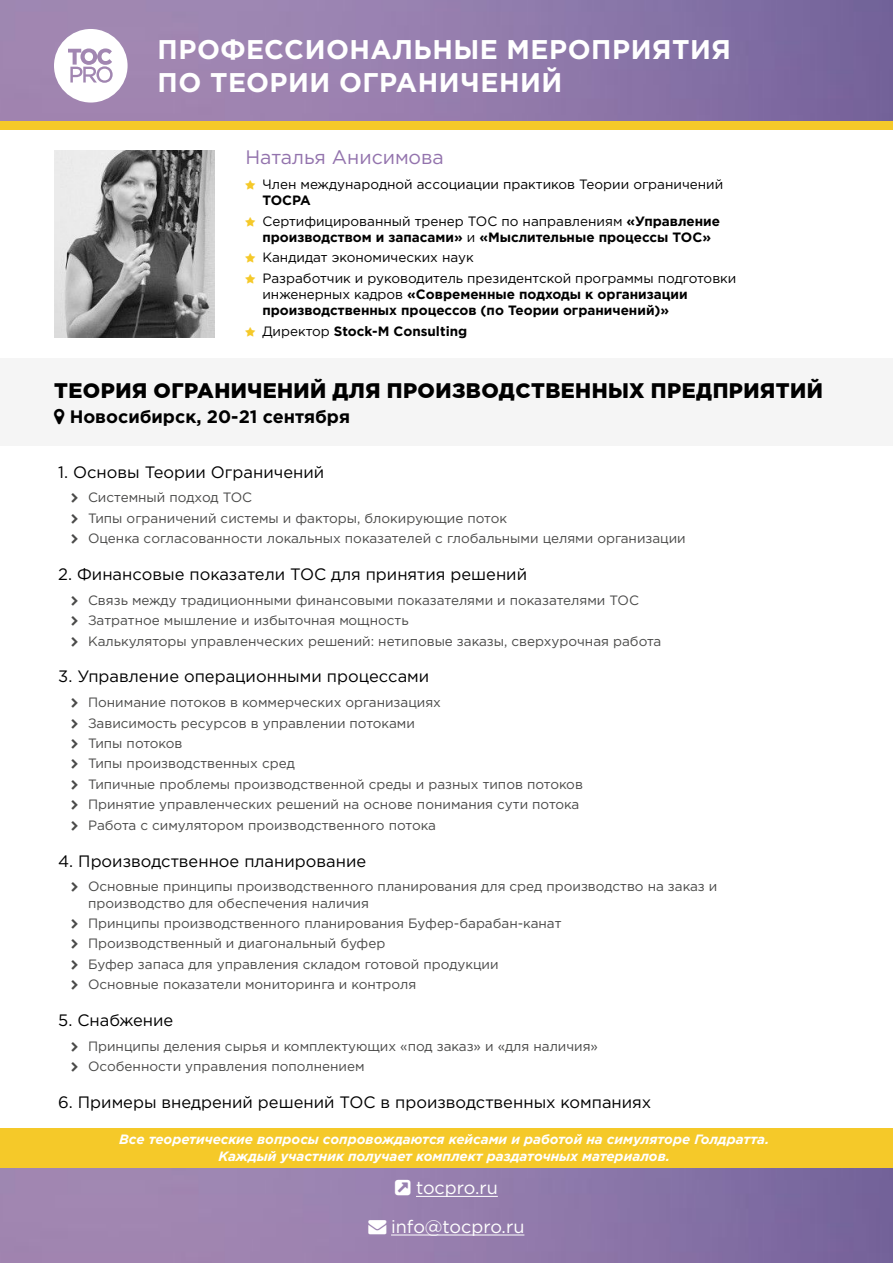
<style>
.page{position:relative;width:893px;height:1263px;background:#fff}
.page>*{position:absolute;margin:0;border:0;box-sizing:border-box;transform-origin:0 0}
.t1{font:700 27px/32.4px "Gotham Pro";letter-spacing:.02em;color:#fff}
.t2{font:900 21px "Gotham Pro";letter-spacing:.02em;color:#000}
.t3{font:19.5px "Gotham Pro";color:#9373ad}
.t4{font:700 18px "Gotham Pro";color:#000}
.t5{font:18px "Gotham Pro";color:#fff}
.t6{font:16.5px "Gotham Pro";color:#000}
.t7{font:13.5px/20.4px "Gotham Pro";color:#4a4a49}
.t8{font:13.5px/20.4px "Gotham Pro";color:#000}
.t9{font:italic 700 13.5px/16.2px "Gotham Pro";color:#fff;text-align:center}
.t10{font:700 13.5px/16.2px "Gotham Pro";color:#000}
.s1{font-weight:700}
.s2{font-weight:400}
</style>
<div class="page">
<img style="left:0;top:0;width:893px;height:121px">
<img style="left:0;top:1168px;width:893px;height:95px">
<div style="left:0;top:121px;width:893px;height:8px;background:#f5c929"></div>
<div style="left:0;top:1128px;width:893px;height:40px;background:#f5c929"></div>
<svg style="left:54px;top:29px;width:74px;height:74px"></svg>
<div style="left:0;top:358px;width:893px;height:88px;background:#f5f5f5"></div>
<img style="left:54px;top:150px;width:161px;height:187px">
<hr style="left:416px;top:1196px;width:82px;height:1px;background:#fff">
<hr style="left:391px;top:1235px;width:133px;height:1px;background:#fff">
<svg style="left:395px;top:1180px;width:16px;height:15px"></svg>
<h1 class="t1" style="left:158px;top:33px;width:575px">ПРОФЕССИОНАЛЬНЫЕ МЕРОПРИЯТИЯ<br>ПО ТЕОРИИ ОГРАНИЧЕНИЙ</h1>
<h3 class="t3" style="left:245px;top:147px;width:200px">Наталья Анисимова</h3>
<p class="t8" style="left:262px;top:174px;width:462px">Член международной ассоциации практиков Теории ограничений</p>
<p class="t8" style="left:262px;top:190px;width:459px"><span class="s1">TOCPA<br></span>Cертифицированный тренер TOC по направлениям <span class="s1">«Управление</span></p>
<p class="t8" style="left:262px;top:227px;width:475px"><span class="s1">производством и запасами»</span> и <span class="s1">«Мыслительные процессы TOC»<br></span>Кандидат экономических наук<br>Разработчик и руководитель президентской программы подготовки</p>
<p class="t10" style="left:262px;top:286px;width:427px"><span class="s2">инженерных кадров</span> «Современные подходы к организации производственных процессов (по Теории ограничений)»</p>
<p class="t10" style="left:262px;top:322px;width:206px"><span class="s2">Директор</span> Stock-M Consulting</p>
<h2 class="t2" style="left:54px;top:378px;width:770px">ТЕОРИЯ ОГРАНИЧЕНИЙ ДЛЯ ПРОИЗВОДСТВЕННЫХ ПРЕДПРИЯТИЙ</h2>
<h3 class="t4" style="left:70px;top:407px;width:282px">Новосибирск, 20-21 сентября</h3>
<p class="t6" style="left:58px;top:462px;width:267px">1. Основы Теории Ограничений</p>
<p class="t7" style="left:88px;top:487px;width:599px">Системный подход ТОС<br>Типы ограничений системы и факторы, блокирующие поток<br>Оценка согласованности локальных показателей с глобальными целями организации</p>
<p class="t6" style="left:58px;top:565px;width:470px">2. Финансовые показатели ТОС для принятия решений</p>
<p class="t7" style="left:88px;top:590px;width:575px">Связь между традиционными финансовыми показателями и показателями ТОС<br>Затратное мышление и избыточная мощность<br>Калькуляторы управленческих решений: нетиповые заказы, сверхурочная работа</p>
<p class="t6" style="left:58px;top:667px;width:372px">3. Управление операционными процессами</p>
<p class="t7" style="left:88px;top:692px;width:496px">Понимание потоков в коммерческих организациях<br>Зависимость ресурсов в управлении потоками<br>Типы потоков<br>Типы производственных сред<br>Типичные проблемы производственной среды и разных типов потоков Принятие управленческих решений на основе понимания сути потока Работа с симулятором производственного потока</p>
<p class="t6" style="left:58px;top:852px;width:309px">4. Производственное планирование</p>
<p class="t7" style="left:88px;top:878px;width:631px;line-height:16.2px">Основные принципы производственного планирования для сред производство на заказ и производство для обеспечения наличия</p>
<p class="t7" style="left:88px;top:913px;width:475px">Принципы производственного планирования Буфер-барабан-канат Производственный и диагональный буфер<br>Буфер запаса для управления складом готовой продукции Основные показатели мониторинга и контроля</p>
<p class="t6" style="left:58px;top:1011px;width:117px">5. Снабжение</p>
<p class="t7" style="left:88px;top:1036px;width:511px">Принципы деления сырья и комплектующих «под заказ» и «для наличия»<br>Особенности управления пополнением</p>
<p class="t6" style="left:58px;top:1093px;width:595px">6. Примеры внедрений решений ТОС в производственных компаниях</p>
<p class="t9" style="left:119px;top:1131px;width:652px">Все теоретические вопросы сопровождаются кейсами и работой на симуляторе Голдратта.<br>Каждый участник получает комплект раздаточных материалов.</p>
<h3 class="t5" style="left:416px;top:1178px;width:83px">tocpro.ru</h3>
<h3 class="t5" style="left:369px;top:1216px;width:157px">→ info@tocpro.ru</h3>
</div>
